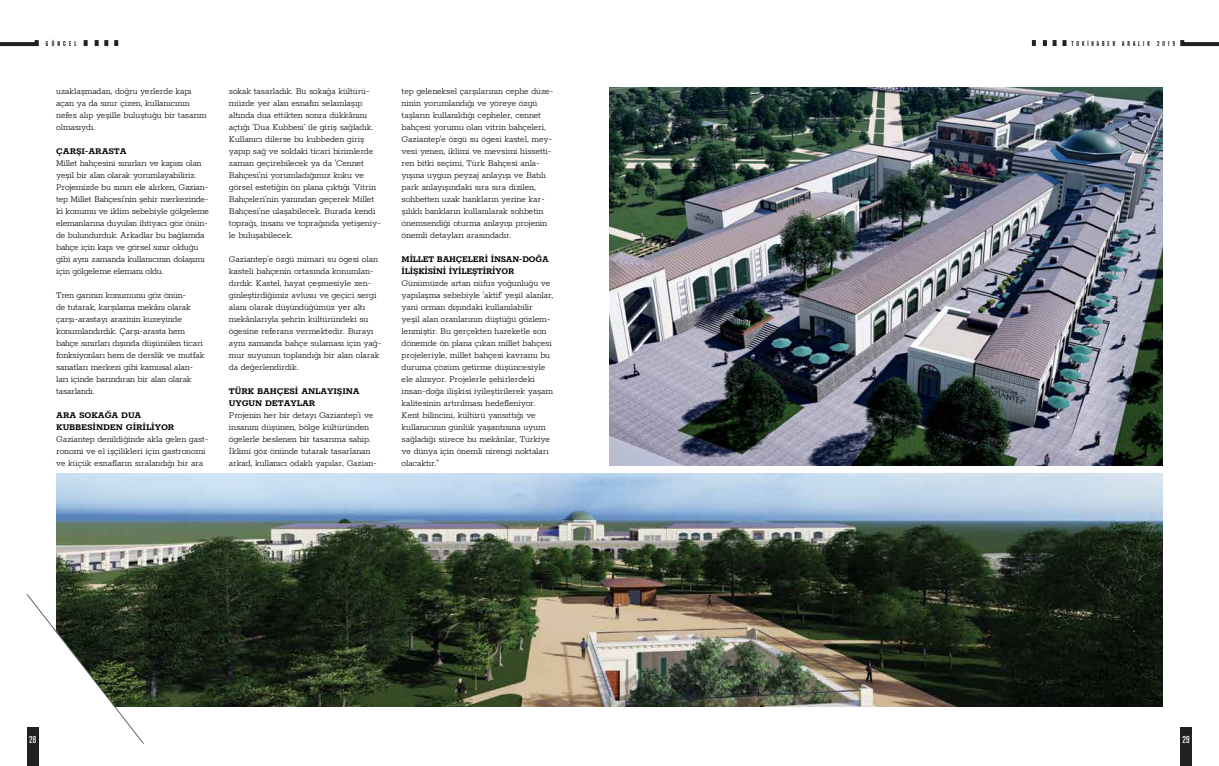
<style>
.page{position:relative;width:1219px;height:766px;background:#fff}
.page>*{position:absolute;margin:0;border:0;box-sizing:border-box;transform-origin:0 0}
.t1{font:300 10px/12px "Rokkitt";letter-spacing:-.01em;color:#000}
.t2{font:700 10px/12px "Rokkitt";letter-spacing:-.01em;color:#000}
.t3{font:700 10px/12px "Rokkitt";letter-spacing:-.01em;color:#000;scale:.94 1}
.t4{font:500 condensed 10px "Akzidenz Grotesk BE";color:#fff}
.t5{font:500 condensed 7px "Akzidenz Grotesk BE";letter-spacing:.42em;color:#000}
</style>
<div class="page">
<img style="left:609px;top:88px;width:553px;height:378px">
<img style="left:57px;top:473px;width:1105px;height:233px">
<svg style="left:26px;top:593px;width:118px;height:151px"></svg>
<svg style="left:0;top:40px;width:39px;height:7px"></svg>
<svg style="left:1180px;top:40px;width:39px;height:7px"></svg>
<svg style="left:84px;top:40px;width:4px;height:6px"></svg>
<svg style="left:95px;top:40px;width:13px;height:6px"></svg>
<svg style="left:114px;top:40px;width:4px;height:6px"></svg>
<svg style="left:1032px;top:40px;width:4px;height:6px"></svg>
<svg style="left:1043px;top:40px;width:4px;height:6px"></svg>
<svg style="left:1053px;top:40px;width:13px;height:6px"></svg>
<div style="left:1180px;top:727px;width:12px;height:38px;background:#212121"></div>
<div style="left:27px;top:727px;width:12px;height:38px;background:#212121"></div>
<p class="t5" style="left:46px;top:40px;width:32px">GÜNCEL</p>
<p class="t5" style="left:1071px;top:40px;width:106px">TOKİHABER ARALIK 2019</p>
<p class="t1" style="left:56px;top:84px;width:152px">uzaklaşmadan, doğru yerlerde kapı açan ya da sınır çizen, kullanıcının nefes alıp yeşille buluştuğu bir tasarım olmasıydı.</p>
<p class="t2" style="left:56px;top:144px;width:72px">ÇARŞI-ARASTA</p>
<p class="t1" style="left:56px;top:156px;width:154px">Millet bahçesini sınırları ve kapısı olan yeşil bir alan olarak yorumlayabiliriz.<br>Projemizde bu sınırı ele alırken, Gazian&shy;tep Millet Bahçesi'nin şehir merkezinde&shy;ki konumu ve iklim sebebiyle gölgeleme elemanlarına duyulan ihtiyacı göz önün&shy;de bulundurduk. Arkadlar bu bağlamda bahçe için kapı ve görsel sınır olduğu gibi aynı zamanda kullanıcının dolaşımı için gölgeleme elemanı oldu.</p>
<p class="t1" style="left:56px;top:288px;width:150px">Tren garının konumunu göz önün-<br>de tutarak, karşılama mekânı olarak çarşı-arastayı arazinin kuzeyinde konumlandırdık. Çarşı-arasta hem bahçe sınırları dışında düşünülen ticari fonksiyonları hem de derslik ve mutfak sanatları merkezi gibi kamusal alan&shy;ları içinde barındıran bir alan olarak tasarlandı.</p>
<p class="t2" style="left:56px;top:408px;width:120px">ARA SOKAĞA DUA<br>KUBBESİNDEN GİRİLİYOR</p>
<p class="t1" style="left:56px;top:432px;width:154px">Gaziantep denildiğinde akla gelen gast&shy;ronomi ve el işçilikleri için gastronomi ve küçük esnafların sıralandığı bir ara</p>
<p class="t1" style="left:229px;top:84px;width:153px">sokak tasarladık. Bu sokağa kültürü&shy;müzde yer alan esnafın selamlaşıp altında dua ettikten sonra dükkânını açtığı 'Dua Kubbesi' ile giriş sağladık.<br>Kullanıcı dilerse bu kubbeden giriş yapıp sağ ve soldaki ticari birimlerde zaman geçirebilecek ya da 'Cennet Bahçesi'ni yorumladığımız koku ve görsel estetiğin ön plana çıktığı 'Vitrin Bahçeleri'nin yanından geçerek Millet Bahçesi'ne ulaşabilecek. Burada kendi toprağı, insanı ve toprağında yetişeniy&shy;le buluşabilecek.</p>
<p class="t1" style="left:229px;top:252px;width:154px">Gaziantep'e özgü mimari su ögesi olan kasteli bahçenin ortasında konumlan&shy;dırdık. Kastel, hayat çeşmesiyle zen&shy;ginleştirdiğimiz avlusu ve geçici sergi alanı olarak düşündüğümüz yer altı mekânlarıyla şehrin kültüründeki su ögesine referans vermektedir. Burayı aynı zamanda bahçe sulaması için yağ&shy;mur suyunun toplandığı bir alan olarak da değerlendirdik.</p>
<p class="t2" style="left:229px;top:384px;width:132px">TÜRK BAHÇESİ ANLAYIŞINA<br>UYGUN DETAYLAR</p>
<p class="t1" style="left:229px;top:408px;width:149px">Projenin her bir detayı Gaziantep'i ve insanını düşünen, bölge kültüründen ögelerle beslenen bir tasarıma sahip.<br>İklimi göz önünde tutarak tasarlanan arkad, kullanıcı odaklı yapılar, Gazian-</p>
<p class="t1" style="left:402px;top:84px;width:153px">tep geleneksel çarşılarının cephe düze&shy;ninin yorumlandığı ve yöreye özgü taşların kullanıldığı cepheler, cennet bahçesi yorumu olan vitrin bahçeleri, Gaziantep'e özgü su ögesi kastel, mey&shy;vesi yenen, iklimi ve mevsimi hissetti&shy;ren bitki seçimi, Türk Bahçesi anla&shy;yışına uygun peyzaj anlayışı ve Batılı park anlayışındaki sıra sıra dizilen, sohbetten uzak bankların yerine kar&shy;şılıklı bankların kullanılarak sohbetin önemsendiği oturma anlayışı projenin önemli detayları arasındadır.</p>
<p class="t3" style="left:402px;top:252px;width:158px">MİLLET BAHÇELERİ İNSAN-DOĞA<br>İLİŞKİSİNİ İYİLEŞTİRİYOR</p>
<p class="t1" style="left:402px;top:276px;width:153px">Günümüzde artan nüfus yoğunluğu ve yapılaşma sebebiyle 'aktif' yeşil alanlar, yani orman dışındaki kullanılabilir yeşil alan oranlarının düştüğü gözlem&shy;lenmiştir. Bu gerçekten hareketle son dönemde ön plana çıkan millet bahçesi projeleriyle, millet bahçesi kavramı bu duruma çözüm getirme düşüncesiyle ele alınıyor. Projelerle şehirlerdeki insan-doğa ilişkisi iyileştirilerek yaşam kalitesinin artırılması hedefleniyor.<br>Kent bilincini, kültürü yansıttığı ve kullanıcının günlük yaşantısına uyum sağladığı sürece bu mekânlar, Türkiye ve dünya için önemli nirengi noktaları olacaktır."</p>
<p class="t4" style="left:29px;top:734px;width:9px">28</p>
<p class="t4" style="left:1182px;top:734px;width:9px">29</p>
</div>
